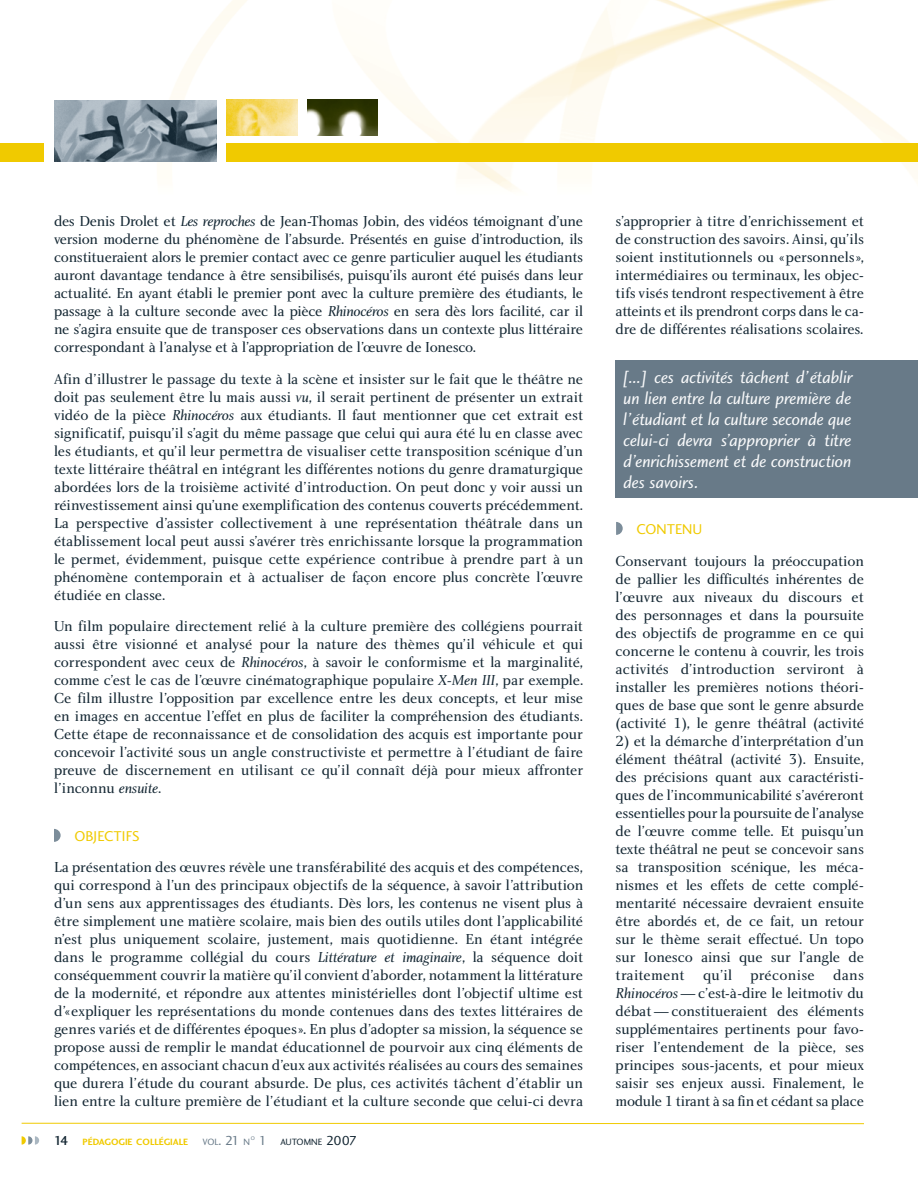
<style>
.page{position:relative;width:918px;height:1188px;background:#fff}
.page>*{position:absolute;margin:0;border:0;box-sizing:border-box;transform-origin:0 0}
.t1{font:18px/21px "Charlotte Sans Book Italic Plain";letter-spacing:-.01em;color:#f9fafb;text-align:justify}
.t2{font:15px/18px "Charlotte Book Plain";letter-spacing:-.015em;color:#142733;text-align:justify}
.t3{font:14.7px "Charlotte Sans Book Plain";color:#f0ca00}
.t4{font:9.45px "Charlotte Sans Bold Plain";color:#f0ca00}
.t5{font:9.45px "Charlotte Sans Book Plain";color:#142733}
.t6{font:9.45px "Charlotte Sans Book Plain";color:#687a88}
.t7{font:5.55px "Charlotte Sans Book Plain";color:#687a88}
.s1{font-family:"Charlotte Book Italic Plain"}
.s2{font-family:"Charlotte Sans Medium Plain";font-size:13.5px;color:#142733}
.s3{font-size:13.5px}
.s4{font-size:13.5px;color:#687a88}
</style>
<div class="page">
<img style="left:0;top:0;width:918px;height:191px">
<img style="left:55px;top:101px;width:162px;height:61px">
<img style="left:307px;top:100px;width:71px;height:36px">
<img style="left:227px;top:100px;width:70px;height:36px">
<div style="left:616px;top:360px;width:302px;height:138px;background:#687a88"></div>
<hr style="left:22px;top:1123px;width:842px;height:1px;background:#f0ca00">
<div style="left:227px;top:144px;width:691px;height:18px;background:#f0ca00"></div>
<div style="left:0;top:144px;width:43px;height:18px;background:#f0ca00"></div>
<svg style="left:22px;top:1136px;width:17px;height:9px"></svg>
<svg style="left:54px;top:829px;width:7px;height:13px"></svg>
<svg style="left:616px;top:522px;width:7px;height:13px"></svg>
<p class="t2" style="left:54px;top:213px;width:531px">des Denis Drolet et <span class="s1">Les reproches</span> de Jean-Thomas Jobin, des vidéos témoignant d’une version moderne du phénomène de l’absurde. Présentés en guise d’introduction, ils constitueraient alors le premier contact avec ce genre particulier auquel les étudiants auront davantage tendance à être sensibilisés, puisqu’ils auront été puisés dans leur actualité. En ayant établi le premier pont avec la culture première des étudiants, le passage à la culture seconde avec la pièce <span class="s1">Rhinocéros</span> en sera dès lors facilité, car il ne s’agira ensuite que de transposer ces observations dans un contexte plus littéraire correspondant à l’analyse et à l’appropriation de l’œuvre de Ionesco.</p>
<p class="t2" style="left:54px;top:371px;width:531px">Afin d’illustrer le passage du texte à la scène et insister sur le fait que le théâtre ne doit pas seulement être lu mais aussi <span class="s1">vu</span>, il serait pertinent de présenter un extrait vidéo de la pièce <span class="s1">Rhinocéros</span> aux étudiants. Il faut mentionner que cet extrait est significatif, puisqu’il s’agit du même passage que celui qui aura été lu en classe avec les étudiants, et qu’il leur permettra de visualiser cette transposition scénique d’un texte littéraire théâtral en intégrant les différentes notions du genre dramaturgique abordées lors de la troisième activité d’introduction. On peut donc y voir aussi un réinvestissement ainsi qu’une exemplification des contenus couverts précédemment.<br>La perspective d’assister collectivement à une représentation théâtrale dans un établissement local peut aussi s’avérer très enrichissante lorsque la programmation le permet, évidemment, puisque cette expérience contribue à prendre part à un phénomène contemporain et à actualiser de façon encore plus concrète l’œuvre étudiée en classe.</p>
<p class="t2" style="left:54px;top:618px;width:531px">Un film populaire directement relié à la culture première des collégiens pourrait aussi être visionné et analysé pour la nature des thèmes qu’il véhicule et qui correspondent avec ceux de <span class="s1">Rhinocéros</span>, à savoir le conformisme et la marginalité, comme c’est le cas de l’œuvre cinématographique populaire <span class="s1">X-Men III</span>, par exemple.<br>Ce film illustre l’opposition par excellence entre les deux concepts, et leur mise en images en accentue l’effet en plus de faciliter la compréhension des étudiants.<br>Cette étape de reconnaissance et de consolidation des acquis est importante pour concevoir l’activité sous un angle constructiviste et permettre à l’étudiant de faire preuve de discernement en utilisant ce qu’il connaît déjà pour mieux affronter l’inconnu <span class="s1">ensuite</span>.</p>
<p class="t3" style="left:74px;top:831px;width:67px">OBJECTIFS</p>
<p class="t2" style="left:54px;top:860px;width:531px">La présentation des œuvres révèle une transférabilité des acquis et des compétences, qui correspond à l’un des principaux objectifs de la séquence, à savoir l’attribution d’un sens aux apprentissages des étudiants. Dès lors, les contenus ne visent plus à être simplement une matière scolaire, mais bien des outils utiles dont l’applicabilité n’est plus uniquement scolaire, justement, mais quotidienne. En étant intégrée dans le programme collégial du cours <span class="s1">Littérature et imaginaire</span>, la séquence doit conséquemment couvrir la matière qu’il convient d’aborder, notamment la littérature de la modernité, et répondre aux attentes ministérielles dont l’objectif ultime est d’« expliquer les représentations du monde contenues dans des textes littéraires de genres variés et de différentes époques ». En plus d’adopter sa mission, la séquence se propose aussi de remplir le mandat éducationnel de pourvoir aux cinq éléments de compétences, en associant chacun d’eux aux activités réalisées au cours des semaines que durera l’étude du courant absurde. De plus, ces activités tâchent d’établir un lien entre la culture première de l’étudiant et la culture seconde que celui-ci devra</p>
<p class="t4" style="left:54px;top:1138px;width:136px"><span class="s2">14</span> PÉDAGOGIE COLLÉGIALE</p>
<p class="t6" style="left:202px;top:1138px;width:49px">VOL<span class="s3">. 21</span> N</p>
<p class="t7" style="left:251px;top:1136px;width:6px">O</p>
<p class="t5" style="left:259px;top:1138px;width:100px"><span class="s4">1</span> AUTOMNE <span class="s3">2007</span></p>
<p class="t2" style="left:616px;top:213px;width:250px">s’approprier à titre d’enrichissement et de construction des savoirs. Ainsi, qu’ils soient institutionnels ou « personnels », intermédiaires ou terminaux, les objec&shy;tifs visés tendront respectivement à être atteints et ils prendront corps dans le ca&shy;dre de différentes réalisations scolaires.</p>
<p class="t1" style="left:622px;top:368px;width:232px">[...] ces activités tâchent d’établir un lien entre la culture première de l’étudiant et la culture seconde que celui-ci devra s’approprier à titre d’enrichissement et de construction des savoirs.</p>
<p class="t3" style="left:636px;top:524px;width:67px">CONTENU</p>
<p class="t2" style="left:616px;top:554px;width:250px">Conservant toujours la préoccupation de pallier les difficultés inhérentes de l’œuvre aux niveaux du discours et des personnages et dans la poursuite des objectifs de programme en ce qui concerne le contenu à couvrir, les trois activités d’introduction serviront à installer les premières notions théori&shy;ques de base que sont le genre absurde (activité 1), le genre théâtral (activité</p>
<p class="t2" style="left:616px;top:734px;width:250px">2) et la démarche d’interprétation d’un élément théâtral (activité 3). Ensuite, des précisions quant aux caractéristi&shy;ques de l’incommunicabilité s’avéreront essentielles pour la poursuite de l’analyse de l’œuvre comme telle. Et puisqu’un texte théâtral ne peut se concevoir sans sa transposition scénique, les méca&shy;nismes et les effets de cette complé&shy;mentarité nécessaire devraient ensuite être abordés et, de ce fait, un retour sur le thème serait effectué. Un topo sur Ionesco ainsi que sur l’angle de traitement qu’il préconise dans <span class="s1">Rhinocéros</span> — c’est-à-dire le leitmotiv du débat — constitueraient des éléments supplémentaires pertinents pour favo&shy;riser l’entendement de la pièce, ses principes sous-jacents, et pour mieux saisir ses enjeux aussi. Finalement, le module 1 tirant à sa fin et cédant sa place</p>
</div>
